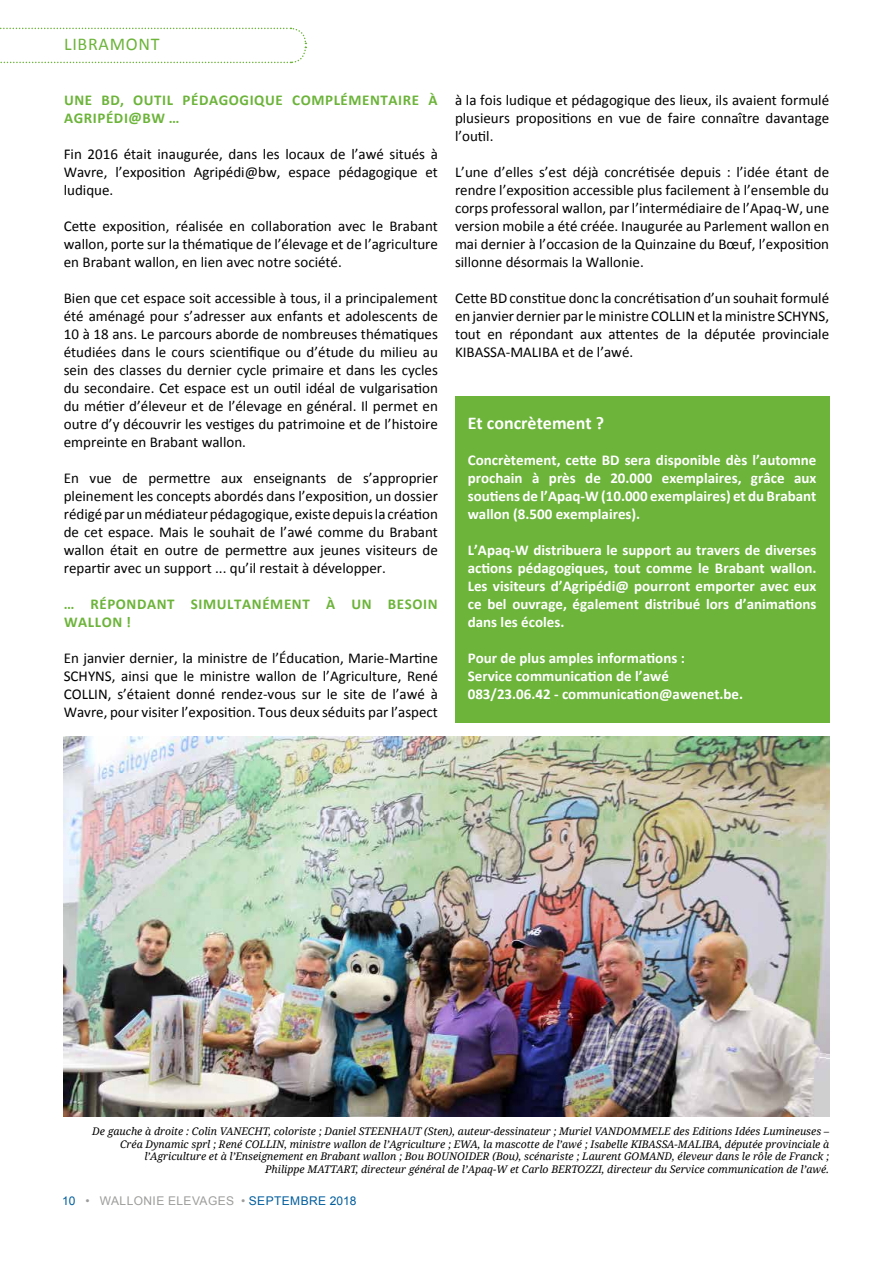
<style>
.page{position:relative;width:893px;height:1263px;background:#fff}
.page>*{position:absolute;margin:0;border:0;box-sizing:border-box;transform-origin:0 0}
.t1{font:700 18px "Calibri";color:#fff}
.t2{font:18px "Calibri";letter-spacing:.04em;color:#6cb43a}
.t3{font:15px/18px "Calibri";color:#000;text-align:justify}
.t4{font:700 15px/18px "Calibri";color:#fff;text-align:justify}
.t5{font:700 15px/18px "Calibri";letter-spacing:.04em;color:#6cb43a}
.t6{font:12px "Arial";letter-spacing:.035em;color:#9d9d9c}
.t7{font:italic 10.5px/12.6px "Droid Serif";color:#000;text-align:right}
.s1{color:#005d9c}
</style>
<div class="page">
<div style="left:455px;top:396px;width:374px;height:327px;background:#6cb43a"></div>
<svg style="left:0;top:27px;width:307px;height:37px"></svg>
<img style="left:64px;top:737px;width:765px;height:379px">
<p class="t2" style="left:64px;top:32px;width:97px">LIBRAMONT</p>
<p class="t5" style="left:64px;top:90px;width:375px">UNE BD, OUTIL PÉDAGOGIQUE COMPLÉMENTAIRE À<br>AGRIPÉDI@BW …</p>
<p class="t3" style="left:64px;top:144px;width:376px">Fin 2016 était inaugurée, dans les locaux de l’awé situés à Wavre, l’exposition Agripédi@bw, espace pédagogique et ludique.</p>
<p class="t3" style="left:64px;top:216px;width:376px">Cette exposition, réalisée en collaboration avec le Brabant wallon, porte sur la thématique de l’élevage et de l’agriculture en Brabant wallon, en lien avec notre société.</p>
<p class="t3" style="left:64px;top:288px;width:376px">Bien que cet espace soit accessible à tous, il a principalement été aménagé pour s’adresser aux enfants et adolescents de 10 à 18 ans. Le parcours aborde de nombreuses thématiques étudiées dans le cours scientifique ou d’étude du milieu au sein des classes du dernier cycle primaire et dans les cycles du secondaire. Cet espace est un outil idéal de vulgarisation du métier d’éleveur et de l’élevage en général. Il permet en outre d’y découvrir les vestiges du patrimoine et de l’histoire empreinte en Brabant wallon.</p>
<p class="t3" style="left:64px;top:468px;width:376px">En vue de permettre aux enseignants de s’approprier pleinement les concepts abordés dans l’exposition, un dossier rédigé par un médiateur pédagogique, existe depuis la création de cet espace. Mais le souhait de l’awé comme du Brabant wallon était en outre de permettre aux jeunes visiteurs de repartir avec un support ... qu’il restait à développer.</p>
<p class="t5" style="left:64px;top:594px;width:375px">… RÉPONDANT SIMULTANÉMENT À UN BESOIN<br>WALLON !</p>
<p class="t3" style="left:64px;top:648px;width:376px">En janvier dernier, la ministre de l’Éducation, Marie-Martine SCHYNS, ainsi que le ministre wallon de l’Agriculture, René COLLIN, s’étaient donné rendez-vous sur le site de l’awé à Wavre, pour visiter l’exposition. Tous deux séduits par l’aspect</p>
<p class="t3" style="left:455px;top:90px;width:376px">à la fois ludique et pédagogique des lieux, ils avaient formulé plusieurs propositions en vue de faire connaître davantage l’outil.</p>
<p class="t3" style="left:455px;top:162px;width:376px">L’une d’elles s’est déjà concrétisée depuis : l’idée étant de rendre l’exposition accessible plus facilement à l’ensemble du corps professoral wallon, par l’intermédiaire de l’Apaq-W, une version mobile a été créée. Inaugurée au Parlement wallon en mai dernier à l’occasion de la Quinzaine du Bœuf, l’exposition sillonne désormais la Wallonie.</p>
<p class="t3" style="left:455px;top:288px;width:376px">Cette BD constitue donc la concrétisation d’un souhait formulé en janvier dernier par le ministre COLLIN et la ministre SCHYNS, tout en répondant aux attentes de la députée provinciale KIBASSA-MALIBA et de l’awé.</p>
<p class="t1" style="left:468px;top:411px;width:138px">Et concrètement ?</p>
<p class="t4" style="left:468px;top:451px;width:350px">Concrètement, cette BD sera disponible dès l’automne prochain à près de 20.000 exemplaires, grâce aux soutiens de l’Apaq-W (10.000 exemplaires) et du Brabant wallon (8.500 exemplaires).</p>
<p class="t4" style="left:468px;top:541px;width:350px">L’Apaq-W distribuera le support au travers de diverses actions pédagogiques, tout comme le Brabant wallon.<br>Les visiteurs d’Agripédi@ pourront emporter avec eux ce bel ouvrage, également distribué lors d’animations dans les écoles.</p>
<p class="t4" style="left:468px;top:649px;width:277px;text-align:left">Pour de plus amples informations :<br>Service communication de l’awé<br>083/23.06.42 - communication@awenet.be.</p>
<p class="t7" style="left:92px;top:1125px;width:738px">De gauche à droite : Colin VANECHT, coloriste ; Daniel STEENHAUT (Sten), auteur-dessinateur ; Muriel VANDOMMELE des Editions Idées Lumineuses – Créa Dynamic sprl ; René COLLIN, ministre wallon de l’Agriculture ; EWA, la mascotte de l’awé ; Isabelle KIBASSA-MALIBA, députée provinciale à l’Agriculture et à l’Enseignement en Brabant wallon ; Bou BOUNOIDER (Bou), scénariste ; Laurent GOMAND, éleveur dans le rôle de Franck ;<br>Philippe MATTART, directeur général de l’Apaq-W et Carlo BERTOZZI, directeur du Service communication de l’awé.</p>
<p class="t6" style="left:62px;top:1192px;width:296px"><span class="s1">10</span> • WALLONIE ELEVAGES • <span class="s1">SEPTEMBRE 2018</span></p>
</div>
